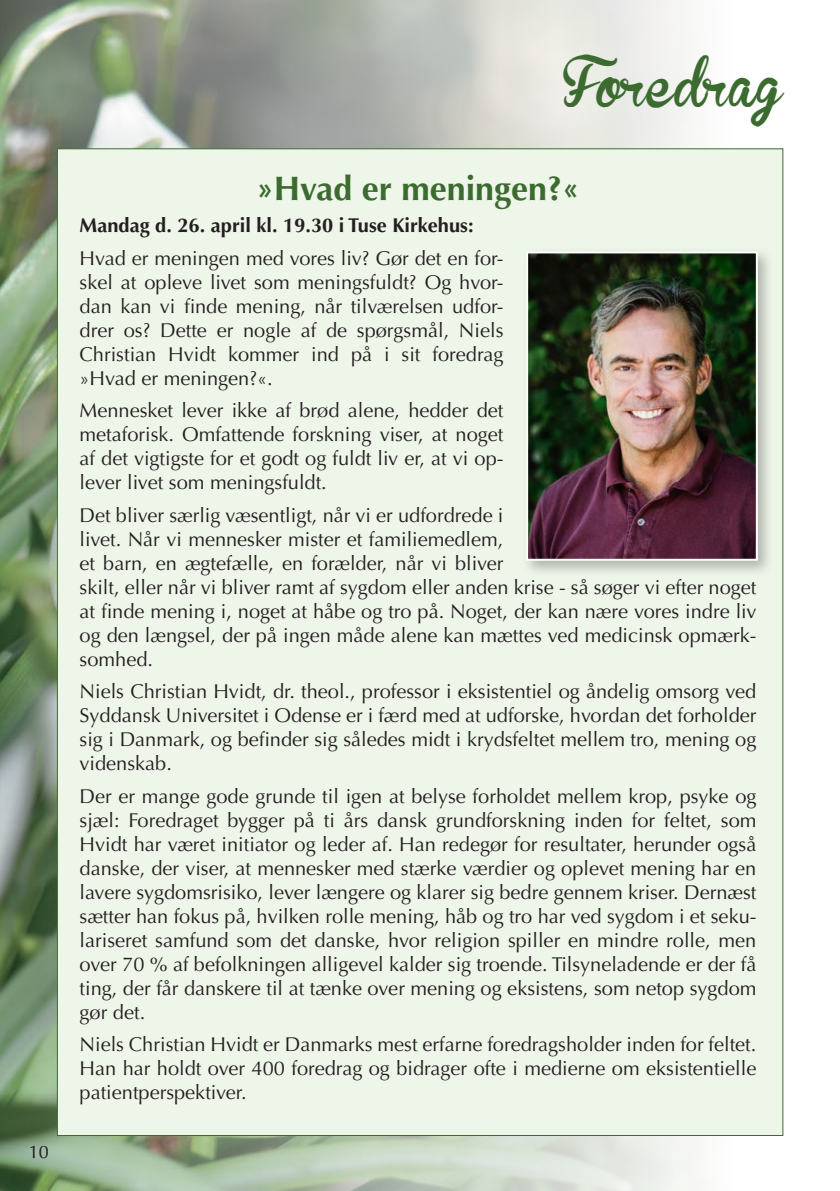
<style>
.page{position:relative;width:840px;height:1191px;background:#fff}
.page>*{position:absolute;margin:0;border:0;box-sizing:border-box;transform-origin:0 0}
.t1{font:48px "Brannboll Fet";color:#3c6b30}
.t2{font:700 34px "Optima LT Std";color:#3c6b30}
.t3{font:20px/24px "Optima LT Std";color:#231f20;text-align:justify}
.t4{font:700 20px "Optima LT Std";color:#231f20}
.t5{font:18px "Optima LT Std";color:#231f20}
</style>
<div class="page">
<img style="left:0;top:0;width:695px;height:1191px">
<div style="left:57px;top:148px;width:726px;height:988px;background:#eef5e9;border:1px solid #3c6b30"></div>
<div style="left:520px;top:246px;width:254px;height:331px;background:#231f20;opacity:.3"></div>
<img style="left:529px;top:254px;width:225px;height:304px">
<div style="left:526px;top:251px;width:231px;height:310px;border:2px solid #fff"></div>
<p class="t5" style="left:29px;top:1141px;width:22px">10</p>
<p class="t1" style="left:563px;top:59px;width:221px">Foredrag</p>
<p class="t2" style="left:256px;top:168px;width:324px">»Hvad er meningen?«</p>
<p class="t4" style="left:80px;top:214px;width:395px">Mandag d. 26. april kl. 19.30 i Tuse Kirkehus:</p>
<p class="t3" style="left:80px;top:246px;width:425px">Hvad er meningen med vores liv? Gør det en for&shy;skel at opleve livet som meningsfuldt? Og hvor&shy;dan kan vi finde mening, når tilværelsen udfor&shy;drer os? Dette er nogle af de spørgsmål, Niels Christian Hvidt kommer ind på i sit foredrag »Hvad er meningen?«.</p>
<p class="t3" style="left:80px;top:399px;width:425px">Mennesket lever ikke af brød alene, hedder det metaforisk. Omfattende forskning viser, at noget af det vigtigste for et godt og fuldt liv er, at vi op&shy;lever livet som meningsfuldt.</p>
<p class="t3" style="left:80px;top:503px;width:678px;text-align:left">Det bliver særlig væsentligt, når vi er udfordrede i<br>livet. Når vi mennesker mister et familiemedlem,<br>et barn, en ægtefælle, en forælder, når vi bliver<br>skilt, eller når vi bliver ramt af sygdom eller anden krise - så søger vi efter noget at finde mening i, noget at håbe og tro på. Noget, der kan nære vores indre liv og den længsel, der på ingen måde alene kan mættes ved medicinsk opmærk&shy;somhed.</p>
<p class="t3" style="left:80px;top:680px;width:678px">Niels Christian Hvidt, dr. theol., professor i eksistentiel og åndelig omsorg ved Syddansk Universitet i Odense er i færd med at udforske, hvordan det forholder sig i Danmark, og befinder sig således midt i krydsfeltet mellem tro, mening og videnskab.</p>
<p class="t3" style="left:80px;top:784px;width:678px">Der er mange gode grunde til igen at belyse forholdet mellem krop, psyke og sjæl: Foredraget bygger på ti års dansk grundforskning inden for feltet, som Hvidt har været initiator og leder af. Han redegør for resultater, herunder også danske, der viser, at mennesker med stærke værdier og oplevet mening har en lavere sygdomsrisiko, lever længere og klarer sig bedre gennem kriser. Dernæst sætter han fokus på, hvilken rolle mening, håb og tro har ved sygdom i et seku&shy;lariseret samfund som det danske, hvor religion spiller en mindre rolle, men over 70 % af befolkningen alligevel kalder sig troende. Tilsyneladende er der få ting, der får danskere til at tænke over mening og eksistens, som netop sygdom gør det.</p>
<p class="t3" style="left:80px;top:1033px;width:678px">Niels Christian Hvidt er Danmarks mest erfarne foredragsholder inden for feltet.<br>Han har holdt over 400 foredrag og bidrager ofte i medierne om eksistentielle patientperspektiver.</p>
</div>
